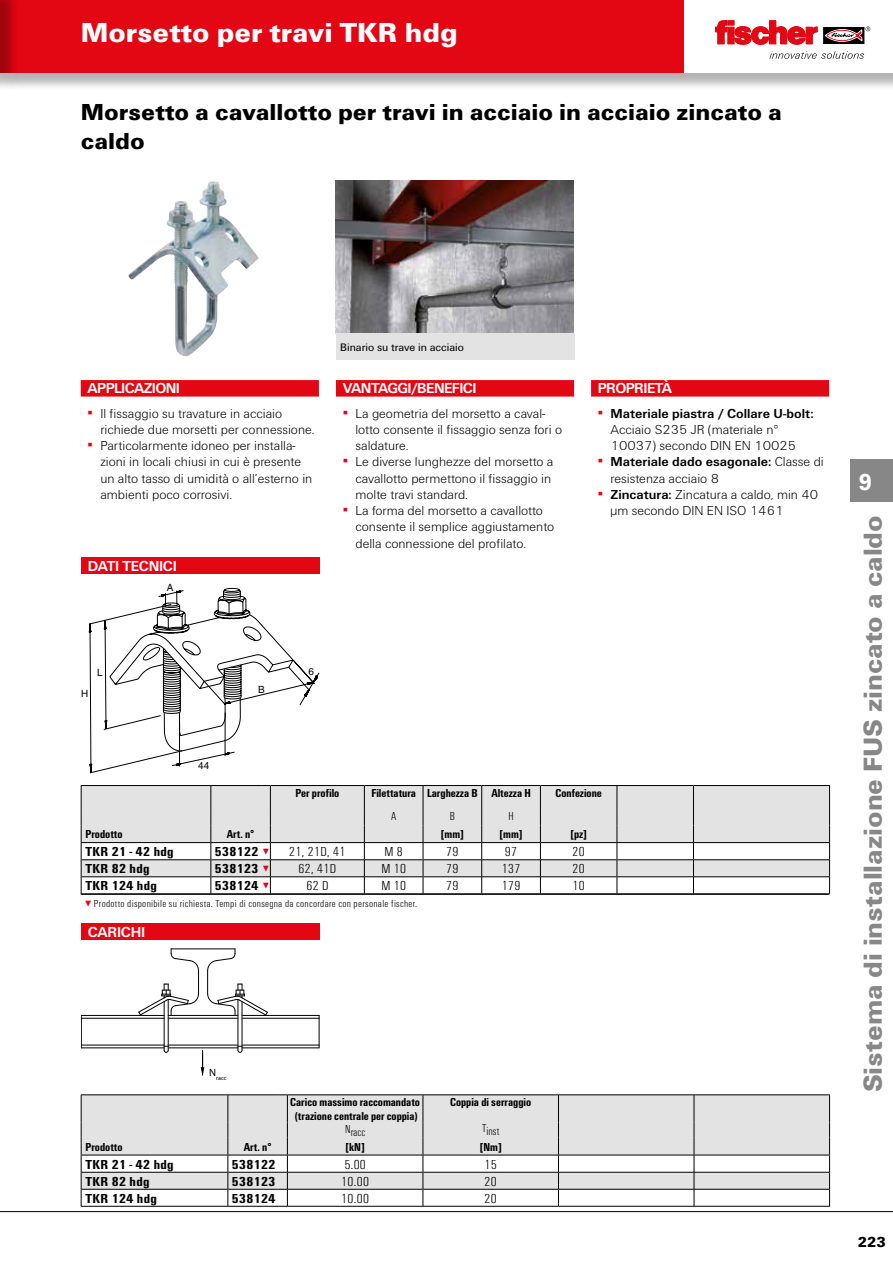
<style>
.page{position:relative;width:893px;height:1263px;background:#fff}
.page>*{position:absolute;margin:0;border:0;box-sizing:border-box;transform-origin:0 0}
.t1{font:900 28.5px "Fi We";color:#fff}
.t2{font:900 27px "Fi We";color:#878787}
.t3{font:900 24px/28.8px "Fi We";color:#000}
.t4{font:900 24px "Fi We";color:#fff;scale:.88 1}
.t5{font:700 15px "Fi We";letter-spacing:-.04em;color:#fff}
.t6{font:700 15px "Fi We";letter-spacing:-.02em;color:#fff}
.t7{font:900 15px "Fi We";color:#000}
.t8{font:300 13.5px/16.2px "Fi We";color:#000}
.t9{font:700 condensed 13.5px "Fi We";letter-spacing:.025em;color:#000;scale:1.1 1}
.t10{font:300 condensed 13.5px "Fi We";letter-spacing:.025em;color:#000;scale:1.1 1}
.t11{font:700 condensed 12px/14.4px "Fi We";color:#000;text-align:center}
.t12{font:300 condensed 12px "Fi We";color:#000}
.t13{font:11.25px "Fi We";color:#000}
.t14{font:300 condensed 10.5px "Fi We";letter-spacing:.025em;color:#000;scale:1.1 1}
.t15{font:9.9px "Helvetica";color:#000}
.t16{font:6.15px "Helvetica";color:#000}
.s1{font-weight:400;color:#e30613}
.s2{font-weight:700}
.s3{font-size:10.5px;color:#e30613}
.s4{font-weight:700;color:#e30613}
</style>
<div class="page">
<hr style="left:0;top:1211px;width:893px;height:1px;background:#000">
<div style="left:2px;top:0;width:891px;height:91px;background:#000;opacity:.3"></div>
<div style="left:0;top:0;width:893px;height:72px;background:#e30613"></div>
<div style="left:0;top:0;width:19px;height:91px;background:#000;opacity:.29"></div>
<hr style="left:0;top:0;width:1px;height:72px;background:#e30613">
<div style="left:685px;top:0;width:208px;height:72px;background:#fff"></div>
<svg style="left:823px;top:27px;width:41px;height:17px"></svg>
<svg style="left:715px;top:21px;width:102px;height:24px"></svg>
<svg style="left:825px;top:26px;width:45px;height:15px"></svg>
<svg style="left:769px;top:51px;width:95px;height:8px"></svg>
<div style="left:850px;top:459px;width:43px;height:43px;background:#878787"></div>
<img style="left:336px;top:180px;width:238px;height:153px">
<img style="left:128px;top:183px;width:108px;height:174px">
<div style="left:336px;top:333px;width:238px;height:27px;background:#e3e3e3"></div>
<svg style="left:81px;top:1094px;width:749px;height:113px"></svg>
<hr style="left:287px;top:1155px;width:136px;height:1px;background:#000">
<hr style="left:423px;top:1155px;width:135px;height:1px;background:#000">
<hr style="left:558px;top:1155px;width:136px;height:1px;background:#000">
<hr style="left:694px;top:1155px;width:136px;height:1px;background:#000">
<hr style="left:81px;top:1155px;width:147px;height:1px;background:#000">
<div style="left:81px;top:923px;width:238px;height:17px;background:#e30613"></div>
<svg style="left:238px;top:1046px;width:5px;height:7px"></svg>
<svg style="left:164px;top:1046px;width:5px;height:7px"></svg>
<hr style="left:81px;top:1045px;width:83px;height:1px;background:#000">
<hr style="left:168px;top:1045px;width:70px;height:1px;background:#000">
<hr style="left:242px;top:1045px;width:77px;height:1px;background:#000">
<hr style="left:242px;top:1047px;width:77px;height:1px;background:#000">
<hr style="left:168px;top:1047px;width:70px;height:1px;background:#000">
<hr style="left:81px;top:1047px;width:83px;height:1px;background:#000">
<hr style="left:81px;top:1015px;width:83px;height:1px;background:#000">
<hr style="left:242px;top:1015px;width:77px;height:1px;background:#000">
<hr style="left:242px;top:1018px;width:77px;height:1px;background:#000">
<hr style="left:168px;top:1018px;width:70px;height:1px;background:#000">
<hr style="left:81px;top:1018px;width:83px;height:1px;background:#000">
<svg style="left:319px;top:1015px;width:1px;height:33px"></svg>
<svg style="left:81px;top:1015px;width:1px;height:33px"></svg>
<hr style="left:171px;top:948px;width:64px;height:1px;background:#000">
<hr style="left:171px;top:1015px;width:64px;height:1px;background:#000">
<svg style="left:201px;top:1051px;width:3px;height:25px"></svg>
<hr style="left:238px;top:999px;width:1px;height:47px;background:#000">
<hr style="left:242px;top:1002px;width:1px;height:44px;background:#000">
<svg style="left:207px;top:949px;width:61px;height:67px"></svg>
<hr style="left:164px;top:1002px;width:1px;height:44px;background:#000">
<hr style="left:168px;top:999px;width:1px;height:47px;background:#000">
<svg style="left:138px;top:949px;width:61px;height:67px"></svg>
<div style="left:336px;top:380px;width:238px;height:17px;background:#e30613"></div>
<div style="left:591px;top:380px;width:238px;height:17px;background:#e30613"></div>
<div style="left:81px;top:380px;width:238px;height:17px;background:#e30613"></div>
<svg style="left:81px;top:785px;width:749px;height:109px"></svg>
<div style="left:81px;top:557px;width:238px;height:17px;background:#e30613"></div>
<svg style="left:88px;top:588px;width:231px;height:185px"></svg>
<hr style="left:81px;top:894px;width:748px;height:1px;background:#000">
<h1 class="t1" style="left:81px;top:16px;width:379px">Morsetto per travi TKR hdg</h1>
<h3 class="t3" style="left:81px;top:98px;width:703px">Morsetto a cavallotto per travi in acciaio in acciaio zincato a caldo</h3>
<p class="t5" style="left:88px;top:380px;width:94px">APPLICAZIONI</p>
<p class="t8" style="left:100px;top:405px;width:216px;text-indent:-13px"><span class="s1">▪</span> Il fissaggio su travature in acciaio richiede due morsetti per connessione.</p>
<p class="t8" style="left:100px;top:438px;width:214px;text-indent:-13px"><span class="s1">▪</span> Particolarmente idoneo per installa&shy;zioni in locali chiusi in cui è presente un alto tasso di umidità o all’esterno in ambienti poco corrosivi.</p>
<p class="t6" style="left:88px;top:557px;width:90px">DATI TECNICI</p>
<p class="t15" style="left:167px;top:582px;width:8px">A</p>
<p class="t13" style="left:340px;top:341px;width:125px">Binario su trave in acciaio</p>
<p class="t5" style="left:343px;top:380px;width:135px">VANTAGGI/BENEFICI</p>
<p class="t8" style="left:355px;top:405px;width:208px;text-indent:-13px"><span class="s1">▪</span> La geometria del morsetto a caval&shy;lotto consente il fissaggio senza fori o saldature.</p>
<p class="t8" style="left:355px;top:454px;width:200px;text-indent:-13px"><span class="s1">▪</span> Le diverse lunghezze del morsetto a cavallotto permettono il fissaggio in molte travi standard.</p>
<p class="t8" style="left:355px;top:503px;width:200px;text-indent:-13px"><span class="s1">▪</span> La forma del morsetto a cavallotto consente il semplice aggiustamento della connessione del profilato.</p>
<p class="t15" style="left:81px;top:688px;width:9px">H</p>
<p class="t15" style="left:97px;top:667px;width:7px">L</p>
<p class="t15" style="left:198px;top:760px;width:13px">44</p>
<p class="t15" style="left:258px;top:683px;width:8px">B</p>
<p class="t15" style="left:309px;top:665px;width:7px">6</p>
<p class="t5" style="left:598px;top:380px;width:76px">PROPRIETÀ</p>
<p class="t8" style="left:611px;top:405px;width:205px;text-indent:-13px"><span class="s1">▪</span> <span class="s2">Materiale piastra / Collare U-bolt:<br></span>Acciaio S235 JR (materiale n°<br>10037) secondo DIN EN 10025</p>
<p class="t8" style="left:611px;top:454px;width:215px;text-indent:-13px"><span class="s1">▪</span> <span class="s2">Materiale dado esagonale:</span> Classe di resistenza acciaio 8</p>
<p class="t8" style="left:611px;top:486px;width:209px;text-indent:-13px"><span class="s1">▪</span> <span class="s2">Zincatura:</span> Zincatura a caldo, min 40 µm secondo DIN EN ISO 1461</p>
<p class="t11" style="left:295px;top:785px;width:46px">Per profilo</p>
<p class="t11" style="left:371px;top:785px;width:161px">Filettatura Larghezza B Altezza H</p>
<p class="t11" style="left:555px;top:785px;width:48px">Confezione</p>
<p class="t12" style="left:391px;top:809px;width:7px">A</p>
<p class="t12" style="left:450px;top:809px;width:7px">B</p>
<p class="t12" style="left:508px;top:809px;width:7px">H</p>
<p class="t11" style="left:85px;top:827px;width:39px">Prodotto</p>
<p class="t11" style="left:227px;top:827px;width:29px">Art. n°</p>
<p class="t11" style="left:441px;top:827px;width:25px">[mm]</p>
<p class="t11" style="left:499px;top:827px;width:25px">[mm]</p>
<p class="t11" style="left:570px;top:827px;width:18px">[pz]</p>
<p class="t9" style="left:85px;top:844px;width:82px">TKR 21 - 42 hdg</p>
<p class="t9" style="left:215px;top:844px;width:51px">538122 <span class="s3">▼</span></p>
<p class="t10" style="left:289px;top:844px;width:53px">21, 21D, 41</p>
<p class="t10" style="left:384px;top:844px;width:18px">M 8</p>
<p class="t10" style="left:446px;top:844px;width:13px">79</p>
<p class="t10" style="left:505px;top:844px;width:13px">97</p>
<p class="t10" style="left:573px;top:844px;width:13px">20</p>
<p class="t9" style="left:85px;top:861px;width:60px">TKR 82 hdg</p>
<p class="t9" style="left:215px;top:861px;width:51px">538123 <span class="s3">▼</span></p>
<p class="t10" style="left:299px;top:861px;width:36px">62, 41D</p>
<p class="t10" style="left:381px;top:861px;width:24px">M 10</p>
<p class="t10" style="left:446px;top:861px;width:13px">79</p>
<p class="t10" style="left:502px;top:861px;width:18px">137</p>
<p class="t10" style="left:573px;top:861px;width:13px">20</p>
<p class="t9" style="left:85px;top:878px;width:66px">TKR 124 hdg</p>
<p class="t9" style="left:215px;top:878px;width:51px">538124 <span class="s3">▼</span></p>
<p class="t10" style="left:306px;top:878px;width:22px">62 D</p>
<p class="t10" style="left:381px;top:878px;width:24px">M 10</p>
<p class="t10" style="left:446px;top:878px;width:13px">79</p>
<p class="t10" style="left:502px;top:878px;width:18px">179</p>
<p class="t10" style="left:573px;top:878px;width:13px">10</p>
<p class="t14" style="left:85px;top:898px;width:304px"><span class="s4">▼</span> Prodotto disponibile su richiesta. Tempi di consegna da concordare con personale fischer.</p>
<p class="t6" style="left:88px;top:924px;width:59px">CARICHI</p>
<p class="t16" style="left:209px;top:1074px;width:19px"><sup>N</sup>racc</p>
<p class="t11" style="left:290px;top:1095px;width:131px">Carico massimo raccomandato (trazione centrale per coppia)</p>
<p class="t11" style="left:450px;top:1095px;width:83px">Coppia di serraggio</p>
<p class="t12" style="left:345px;top:1126px;width:21px">Nracc</p>
<p class="t12" style="left:482px;top:1124px;width:19px">Tinst</p>
<p class="t11" style="left:85px;top:1140px;width:39px">Prodotto</p>
<p class="t11" style="left:244px;top:1140px;width:29px">Art. n°</p>
<p class="t11" style="left:346px;top:1140px;width:21px">[kN]</p>
<p class="t11" style="left:480px;top:1140px;width:24px">[Nm]</p>
<p class="t9" style="left:85px;top:1156px;width:82px">TKR 21 - 42 hdg</p>
<p class="t9" style="left:232px;top:1156px;width:41px">538122</p>
<p class="t10" style="left:344px;top:1157px;width:21px">5.00</p>
<p class="t10" style="left:485px;top:1157px;width:13px">15</p>
<p class="t9" style="left:85px;top:1173px;width:60px">TKR 82 hdg</p>
<p class="t9" style="left:232px;top:1173px;width:41px">538123</p>
<p class="t10" style="left:341px;top:1174px;width:27px">10.00</p>
<p class="t10" style="left:485px;top:1174px;width:13px">20</p>
<p class="t9" style="left:85px;top:1190px;width:66px">TKR 124 hdg</p>
<p class="t9" style="left:232px;top:1190px;width:41px">538124</p>
<p class="t10" style="left:341px;top:1191px;width:27px">10.00</p>
<p class="t10" style="left:485px;top:1191px;width:13px">20</p>
<h3 class="t4" style="left:859px;top:468px;width:16px">9</h3>
<h2 class="t2" style="left:857px;top:1092px;width:579px;rotate:-90deg">Sistema di installazione FUS zincato a caldo</h2>
<p class="t7" style="left:858px;top:1234px;width:29px">223</p>
</div>
